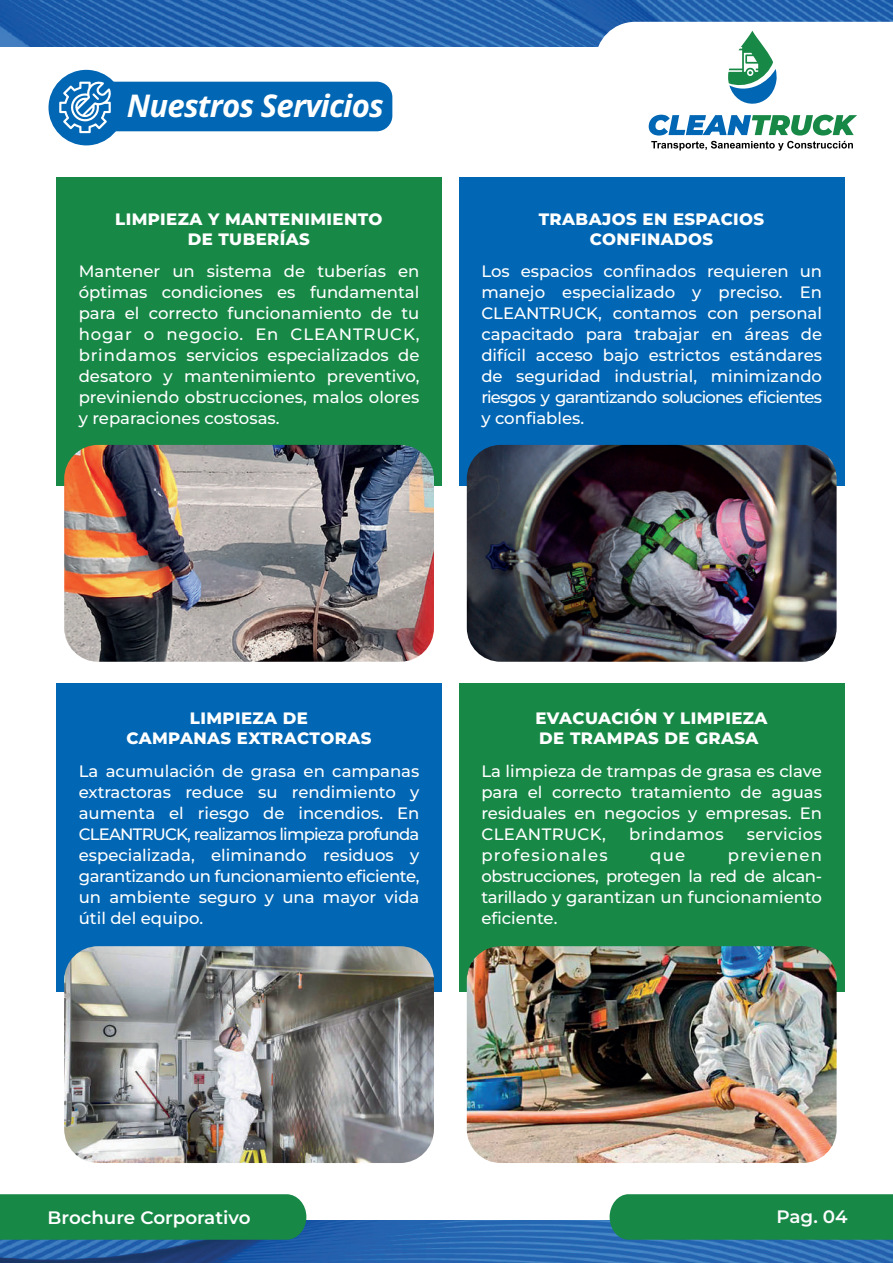
<style>
.page{position:relative;width:893px;height:1263px;background:#fff}
.page>*{position:absolute;margin:0;border:0;box-sizing:border-box;transform-origin:0 0}
.t1{font:italic 700 31.05px "Open Sans";letter-spacing:-.025em;color:#fff}
.t2{font:600 18px "Montserrat";color:#fff}
.t3{font:600 18px "Montserrat";color:#fbfbfc}
.t4{font:500 16.5px/21px "Montserrat";color:#fff;text-align:justify}
.t5{font:800 16.5px/19.5px "Montserrat";letter-spacing:.025em;color:#fff;text-align:center}
.t6{font:500 16.5px "Montserrat";letter-spacing:.025em;color:#fff}
.t7{font:500 16.5px "Montserrat";letter-spacing:.075em;color:#fff}
</style>
<div class="page">
<img style="left:0;top:0;width:893px;height:1263px">
<div style="left:0;top:47px;width:893px;height:1172px;background:#fff"></div>
<div style="left:0;top:1194px;width:306px;height:46px;background:#188847"></div>
<div style="left:610px;top:1194px;width:283px;height:46px;background:#188847"></div>
<div style="left:56px;top:177px;width:386px;height:308px;background:#188847"></div>
<div style="left:459px;top:177px;width:385px;height:309px;background:#0166b3"></div>
<div style="left:56px;top:683px;width:386px;height:308px;background:#0166b3"></div>
<div style="left:459px;top:683px;width:385px;height:309px;background:#188847"></div>
<div style="left:72px;top:82px;width:320px;height:49px;background:#0166b3;border-radius:16px"></div>
<div style="left:49px;top:70px;width:75px;height:75px;background:#0166b3;border-radius:50%"></div>
<svg style="left:59px;top:81px;width:52px;height:52px"></svg>
<svg style="left:595px;top:22px;width:298px;height:129px"></svg>
<img style="left:64px;top:445px;width:370px;height:217px">
<img style="left:467px;top:445px;width:370px;height:217px">
<img style="left:64px;top:946px;width:370px;height:217px">
<img style="left:467px;top:946px;width:370px;height:217px">
<h1 class="t1" style="left:127px;top:84px;width:259px">Nuestros Servicios</h1>
<p class="t5" style="left:115px;top:209px;width:269px">LIMPIEZA Y MANTENIMIENTO<br>DE TUBERÍAS</p>
<p class="t4" style="left:79px;top:260px;width:342px">Mantener un sistema de tuberías en óptimas condiciones es fundamental para el correcto funcionamiento de tu hogar o negocio. En CLEANTRUCK, brindamos servicios especializados de desatoro y mantenimiento preventivo, previniendo obstrucciones, malos olores y reparaciones costosas.</p>
<p class="t5" style="left:539px;top:209px;width:227px">TRABAJOS EN ESPACIOS<br>CONFINADOS</p>
<p class="t4" style="left:481px;top:260px;width:342px">Los espacios confinados requieren un manejo especializado y preciso. En CLEANTRUCK, contamos con personal capacitado para trabajar en áreas de difícil acceso bajo estrictos estándares de seguridad industrial, minimizando riesgos y garantizando soluciones eficientes y confiables.</p>
<p class="t5" style="left:126px;top:708px;width:247px">LIMPIEZA DE<br>CAMPANAS EXTRACTORAS</p>
<p class="t5" style="left:536px;top:708px;width:233px;text-align:left">EVACUACIÓN Y LIMPIEZA<br>DE TRAMPAS DE GRASA</p>
<p class="t4" style="left:79px;top:760px;width:342px">La acumulación de grasa en campanas extractoras reduce su rendimiento y aumenta el riesgo de incendios. En CLEANTRUCK, realizamos limpieza profunda especializada, eliminando residuos y garantizando un funcionamiento eficiente, un ambiente seguro y una mayor vida útil del equipo.</p>
<p class="t4" style="left:481px;top:760px;width:342px">La limpieza de trampas de grasa es clave para el correcto tratamiento de aguas residuales en negocios y empresas. En CLEANTRUCK,</p>
<p class="t6" style="left:629px;top:822px;width:96px">brindamos</p>
<p class="t6" style="left:747px;top:822px;width:77px">servicios</p>
<p class="t4" style="left:481px;top:844px;width:342px;text-indent:247px">previenen obstrucciones, protegen la red de alcan&shy;tarillado y garantizan un funcionamiento eficiente.</p>
<p class="t7" style="left:481px;top:843px;width:128px">profesionales</p>
<p class="t4" style="left:650px;top:844px;width:36px">que</p>
<p class="t2" style="left:48px;top:1205px;width:205px">Brochure Corporativo</p>
<p class="t3" style="left:776px;top:1204px;width:73px">Pag. 04</p>
</div>
